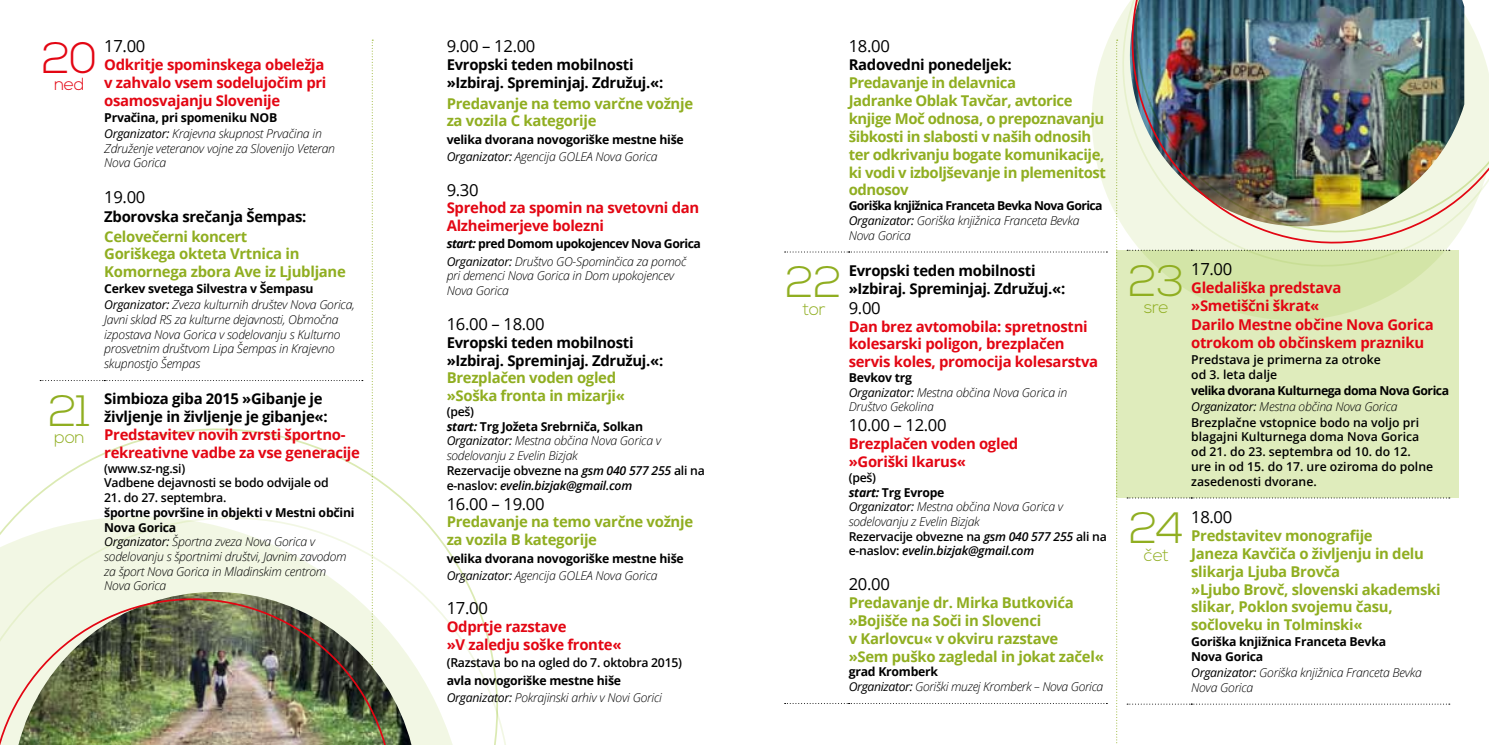
<style>
.page{position:relative;width:1489px;height:745px;background:#fff}
.page>*{position:absolute;margin:0;border:0;box-sizing:border-box;transform-origin:0 0}
.t1{font:300 43.75px "Nexa";letter-spacing:-.025em;color:#90ae21}
.t2{font:300 43.75px "Nexa";color:#e30613}
.t3{font:300 17.5px "Nexa";letter-spacing:-.025em;color:#90ae21}
.t4{font:300 17.5px "Nexa";color:#e30613}
.t5{font:16.62px "Open Sans";letter-spacing:-.02em;color:#000}
.t6{font:700 14.88px/17.8px "Open Sans";letter-spacing:-.02em;color:#90ae21}
.t7{font:700 14.88px/17.8px "Open Sans";letter-spacing:-.02em;color:#e30613}
.t8{font:700 14.88px/17.8px "Open Sans";letter-spacing:-.02em;color:#000}
.t9{font:italic 300 12.25px/14.7px "Open Sans";letter-spacing:-.02em;color:#000}
.t10{font:700 12.25px/15.9px "Open Sans";letter-spacing:-.04em;color:#000}
.t11{font:700 12.25px/17.2px "Open Sans";letter-spacing:-.02em;color:#000}
.t12{font:600 12.25px/14.7px "Open Sans";color:#000}
.t13{font:600 12.25px/14.7px "Open Sans";letter-spacing:-.02em;color:#000}
.t14{font:700 12.25px/14.7px "Open Sans";letter-spacing:-.05em;color:#000}
.s1{font-weight:700;font-style:normal}
.s2{font-weight:400}
.s3{font-weight:400;font-style:italic}
.s4{font-weight:300;font-style:italic}
.s5{font-style:italic}
.s6{font-weight:600;font-style:normal}
.s7{font-weight:700}
.s8{font-weight:600}
</style>
<div class="page">
<svg style="left:372px;top:40px;width:1px;height:705px"></svg>
<svg style="left:1116px;top:497px;width:1px;height:247px"></svg>
<div style="left:1116px;top:250px;width:342px;height:247px;background:#dfecbc"></div>
<svg style="left:1069px;top:60px;width:390px;height:282px"></svg>
<svg style="left:1101px;top:28px;width:358px;height:259px"></svg>
<img style="left:1114px;top:0;width:374px;height:253px">
<svg style="left:784px;top:251px;width:323px;height:1px"></svg>
<svg style="left:1127px;top:250px;width:322px;height:1px"></svg>
<svg style="left:1127px;top:497px;width:322px;height:1px"></svg>
<svg style="left:1127px;top:703px;width:322px;height:1px"></svg>
<svg style="left:0;top:390px;width:506px;height:354px"></svg>
<svg style="left:40px;top:380px;width:323px;height:1px"></svg>
<h1 class="t2" style="left:42px;top:32px;width:57px">20</h1>
<h2 class="t4" style="left:54px;top:74px;width:32px">ned</h2>
<h3 class="t5" style="left:104px;top:35px;width:43px">17.00</h3>
<p class="t7" style="left:104px;top:56px;width:224px">Odkritje spominskega obeležja v zahvalo vsem sodelujočim pri osamosvajanju Slovenije</p>
<p class="t9" style="left:104px;top:109px;width:219px;line-height:15.9px"><span class="s1">Prvačina, pri spomeniku NOB<br></span><span class="s2">Organizator:</span> Krajevna skupnost Prvačina in</p>
<p class="t9" style="left:104px;top:140px;width:232px">Združenje veteranov vojne za Slovenijo Veteran<br>Nova Gorica</p>
<h3 class="t5" style="left:104px;top:186px;width:43px">19.00</h3>
<p class="t8" style="left:104px;top:208px;width:204px">Zborovska srečanja Šempas:</p>
<p class="t6" style="left:104px;top:227px;width:243px">Celovečerni koncert<br>Goriškega okteta Vrtnica in<br>Komornega zbora Ave iz Ljubljane</p>
<p class="t9" style="left:104px;top:280px;width:252px;line-height:15.9px"><span class="s1">Cerkev svetega Silvestra v Šempasu<br></span><span class="s2">Organizator:</span> Zveza kulturnih društev Nova Gorica,</p>
<p class="t9" style="left:104px;top:311px;width:238px">Javni sklad RS za kulturne dejavnosti, Območna izpostava Nova Gorica v sodelovanju s Kulturno prosvetnim društvom Lipa Šempas in Krajevno skupnostjo Šempas</p>
<h1 class="t1" style="left:48px;top:385px;width:44px">21</h1>
<h2 class="t3" style="left:54px;top:427px;width:32px">pon</h2>
<p class="t8" style="left:104px;top:389px;width:225px">Simbioza giba 2015 »Gibanje je življenje in življenje je gibanje«:</p>
<p class="t7" style="left:104px;top:425px;width:257px">Predstavitev novih zvrsti športno&shy;rekreativne vadbe za vse generacije</p>
<p class="t13" style="left:104px;top:460px;width:226px">(www.sz-ng.si)<br>Vadbene dejavnosti se bodo odvijale od</p>
<p class="t13" style="left:104px;top:489px;width:124px">21. do 27. septembra.</p>
<p class="t9" style="left:104px;top:504px;width:252px"><span class="s1">športne površine in objekti v Mestni občini Nova Gorica<br></span><span class="s2">Organizator:</span> Športna zveza Nova Gorica v sodelovanju s športnimi društvi, Javnim zavodom za šport Nova Gorica in Mladinskim centrom Nova Gorica</p>
<h3 class="t5" style="left:446px;top:35px;width:90px">9.00 – 12.00</h3>
<p class="t8" style="left:446px;top:56px;width:218px">Evropski teden mobilnosti »Izbiraj. Spreminjaj. Združuj.«:</p>
<p class="t6" style="left:446px;top:94px;width:248px">Predavanje na temo varčne vožnje za vozila C kategorije</p>
<p class="t11" style="left:446px;top:130px;width:239px">velika dvorana novogoriške mestne hiše<br><span class="s3">Organizator:</span> <span class="s4">Agencija GOLEA Nova Gorica</span></p>
<h3 class="t5" style="left:446px;top:178px;width:33px">9.30</h3>
<p class="t7" style="left:446px;top:198px;width:254px">Sprehod za spomin na svetovni dan<br>Alzheimerjeve bolezni</p>
<p class="t10" style="left:446px;top:235px;width:256px;line-height:17.2px"><span class="s5">start:</span> pred Domom upokojencev Nova Gorica<br><span class="s3">Organizator:</span> <span class="s4">Društvo GO-Spominčica za pomoč</span></p>
<p class="t9" style="left:446px;top:268px;width:229px">pri demenci Nova Gorica in Dom upokojencev<br>Nova Gorica</p>
<h3 class="t5" style="left:446px;top:312px;width:99px">16.00 – 18.00</h3>
<p class="t8" style="left:446px;top:333px;width:218px">Evropski teden mobilnosti »Izbiraj. Spreminjaj. Združuj.«:</p>
<p class="t6" style="left:446px;top:368px;width:180px">Brezplačen voden ogled »Soška fronta in mizarji«</p>
<p class="t9" style="left:446px;top:403px;width:259px"><span class="s6">(peš)<br></span><span class="s7">start:</span> <span class="s1">Trg Jožeta Srebrniča, Solkan<br></span><span class="s2">Organizator:</span> Mestna občina Nova Gorica v sodelovanju z Evelin Bizjak<br><span class="s6">Rezervacije obvezne na</span> <span class="s8">gsm 040 577 255</span> <span class="s6">ali na e-naslov:</span> <span class="s8">evelin.bizjak@gmail.com</span></p>
<h3 class="t5" style="left:446px;top:492px;width:99px">16.00 – 19.00</h3>
<p class="t6" style="left:446px;top:512px;width:248px">Predavanje na temo varčne vožnje za vozila B kategorije</p>
<p class="t11" style="left:446px;top:549px;width:239px">velika dvorana novogoriške mestne hiše<br><span class="s3">Organizator:</span> <span class="s4">Agencija GOLEA Nova Gorica</span></p>
<h3 class="t5" style="left:446px;top:596px;width:43px">17.00</h3>
<p class="t7" style="left:446px;top:617px;width:176px">Odprtje razstave<br>»V zaledju soške fronte«</p>
<p class="t13" style="left:446px;top:655px;width:237px">(Razstava bo na ogled do 7. oktobra 2015)</p>
<p class="t9" style="left:446px;top:670px;width:217px;line-height:17.2px"><span class="s1">avla novogoriške mestne hiše<br></span><span class="s2">Organizator:</span> Pokrajinski arhiv v Novi Gorici</p>
<h3 class="t5" style="left:848px;top:35px;width:43px">18.00</h3>
<p class="t8" style="left:848px;top:56px;width:165px">Radovedni ponedeljek:</p>
<p class="t6" style="left:848px;top:73px;width:259px">Predavanje in delavnica<br>Jadranke Oblak Tavčar, avtorice knjige Moč odnosa, o prepoznavanju šibkosti in slabosti v naših odnosih ter odkrivanju bogate komunikacije, ki vodi v izboljševanje in plemenitost odnosov</p>
<p class="t14" style="left:848px;top:198px;width:255px">Goriška knjižnica Franceta Bevka Nova Gorica<br><span class="s3">Organizator:</span> <span class="s4">Goriška knjižnica Franceta Bevka<br>Nova Gorica</span></p>
<h1 class="t1" style="left:785px;top:257px;width:58px">22</h1>
<h2 class="t3" style="left:802px;top:298px;width:25px">tor</h2>
<p class="t8" style="left:848px;top:261px;width:218px">Evropski teden mobilnosti »Izbiraj. Spreminjaj. Združuj.«:</p>
<h3 class="t5" style="left:848px;top:296px;width:33px">9.00</h3>
<p class="t7" style="left:848px;top:316px;width:251px">Dan brez avtomobila: spretnostni kolesarski poligon, brezplačen servis koles, promocija kolesarstva</p>
<p class="t9" style="left:848px;top:369px;width:220px"><span class="s1">Bevkov trg<br></span><span class="s2">Organizator:</span> Mestna občina Nova Gorica in<br>Društvo Gekolina</p>
<h3 class="t5" style="left:848px;top:413px;width:99px">10.00 – 12.00</h3>
<p class="t7" style="left:848px;top:434px;width:171px">Brezplačen voden ogled »Goriški Ikarus«</p>
<p class="t9" style="left:848px;top:469px;width:259px"><span class="s6">(peš)<br></span><span class="s7">start:</span> <span class="s1">Trg Evrope<br></span><span class="s2">Organizator:</span> Mestna občina Nova Gorica v sodelovanju z Evelin Bizjak<br><span class="s6">Rezervacije obvezne na</span> <span class="s8">gsm 040 577 255</span> <span class="s6">ali na e-naslov:</span> <span class="s8">evelin.bizjak@gmail.com</span></p>
<h3 class="t5" style="left:848px;top:572px;width:43px">20.00</h3>
<p class="t6" style="left:848px;top:593px;width:256px">Predavanje dr. Mirka Butkovića »Bojišče na Soči in Slovenci<br>v Karlovcu« v okviru razstave<br>»Sem puško zagledal in jokat začel«</p>
<p class="t9" style="left:848px;top:663px;width:256px"><span class="s1">grad Kromberk<br></span><span class="s2">Organizator:</span> Goriški muzej Kromberk – Nova Gorica</p>
<h1 class="t1" style="left:1128px;top:255px;width:57px">23</h1>
<h2 class="t3" style="left:1143px;top:297px;width:27px">sre</h2>
<h3 class="t5" style="left:1191px;top:258px;width:43px">17.00</h3>
<p class="t7" style="left:1191px;top:278px;width:244px">Gledališka predstava<br>»Smetiščni škrat«<br>Darilo Mestne občine Nova Gorica otrokom ob občinskem prazniku</p>
<p class="t12" style="left:1191px;top:352px;width:191px">Predstava je primerna za otroke od 3. leta dalje</p>
<p class="t10" style="left:1191px;top:382px;width:259px">velika dvorana Kulturnega doma Nova Gorica<br><span class="s3">Organizator:</span> <span class="s4">Mestna občina Nova Gorica<br></span><span class="s8">Brezplačne vstopnice bodo na voljo pri</span></p>
<p class="t12" style="left:1191px;top:429px;width:243px">blagajni Kulturnega doma Nova Gorica od 21. do 23. septembra od 10. do 12. ure in od 15. do 17. ure oziroma do polne zasedenosti dvorane.</p>
<h1 class="t1" style="left:1129px;top:502px;width:56px">24</h1>
<h2 class="t3" style="left:1143px;top:544px;width:27px">cˇet</h2>
<h3 class="t5" style="left:1191px;top:505px;width:43px">18.00</h3>
<p class="t6" style="left:1191px;top:526px;width:251px">Predstavitev monografije<br>Janeza Kavčiča o življenju in delu slikarja Ljuba Brovča<br>»Ljubo Brovč, slovenski akademski slikar, Poklon svojemu času, sočloveku in Tolminski«</p>
<p class="t11" style="left:1191px;top:633px;width:196px;line-height:14.7px">Goriška knjižnica Franceta Bevka<br>Nova Gorica</p>
<p class="t9" style="left:1191px;top:664px;width:232px"><span class="s2">Organizator:</span> Goriška knjižnica Franceta Bevka<br>Nova Gorica</p>
</div>
